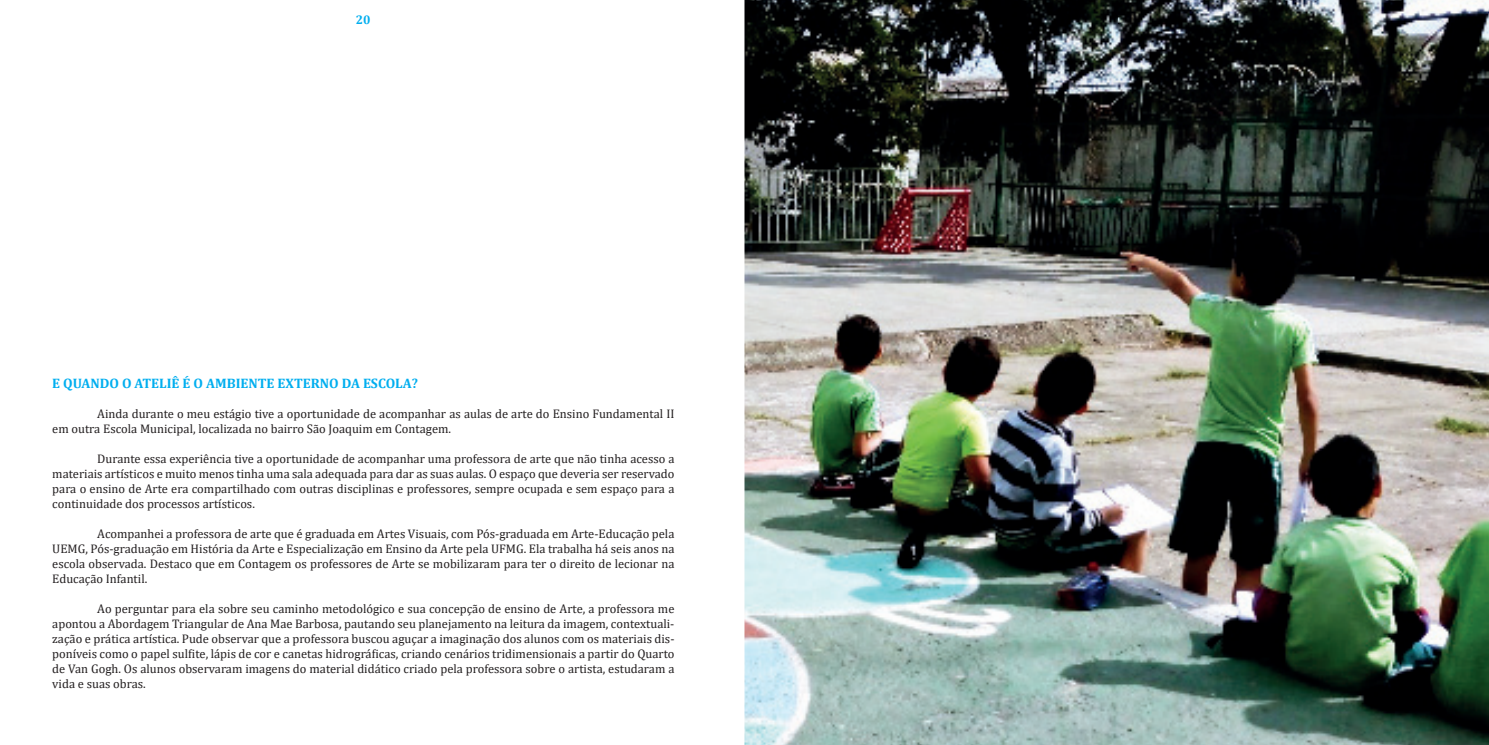
<style>
.page{position:relative;width:1489px;height:745px;background:#fff}
.page>*{position:absolute;margin:0;border:0;box-sizing:border-box;transform-origin:0 0}
.t1{font:700 13.75px "Cambria";color:#00aeef}
.t2{font:12.5px/15px "Cambria";color:#231f20;text-align:justify}
.t3{font:700 12.5px "Cambria";color:#00aeef}
</style>
<div class="page">
<img style="left:744px;top:0;width:744px;height:744px">
<img style="left:1118px;top:15px;width:14px;height:9px">
<p class="t3" style="left:356px;top:11px;width:16px">20</p>
<p class="t1" style="left:52px;top:373px;width:367px">E QUANDO O ATELIÊ É O AMBIENTE EXTERNO DA ESCOLA?</p>
<p class="t2" style="left:52px;top:405px;width:623px;text-indent:45px">Ainda durante o meu estágio tive a oportunidade de acompanhar as aulas de arte do Ensino Fundamental II em outra Escola Municipal, localizada no bairro São Joaquim em Contagem.</p>
<p class="t2" style="left:52px;top:450px;width:623px;text-indent:45px">Durante essa experiência tive a oportunidade de acompanhar uma professora de arte que não tinha acesso a materiais artísticos e muito menos tinha uma sala adequada para dar as suas aulas. O espaço que deveria ser reservado para o ensino de Arte era compartilhado com outras disciplinas e professores, sempre ocupada e sem espaço para a continuidade dos processos artísticos.</p>
<p class="t2" style="left:52px;top:525px;width:623px;text-indent:45px">Acompanhei a professora de arte que é graduada em Artes Visuais, com Pós-graduada em Arte-Educação pela UEMG, Pós-graduação em História da Arte e Especialização em Ensino da Arte pela UFMG. Ela trabalha há seis anos na escola observada. Destaco que em Contagem os professores de Arte se mobilizaram para ter o direito de lecionar na Educação Infantil.</p>
<p class="t2" style="left:52px;top:600px;width:623px;text-indent:45px">Ao perguntar para ela sobre seu caminho metodológico e sua concepção de ensino de Arte, a professora me apontou a Abordagem Triangular de Ana Mae Barbosa, pautando seu planejamento na leitura da imagem, contextuali&shy;zação e prática artística. Pude observar que a professora buscou aguçar a imaginação dos alunos com os materiais dis&shy;poníveis como o papel sulfite, lápis de cor e canetas hidrográficas, criando cenários tridimensionais a partir do Quarto de Van Gogh. Os alunos observaram imagens do material didático criado pela professora sobre o artista, estudaram a vida e suas obras.</p>
</div>
